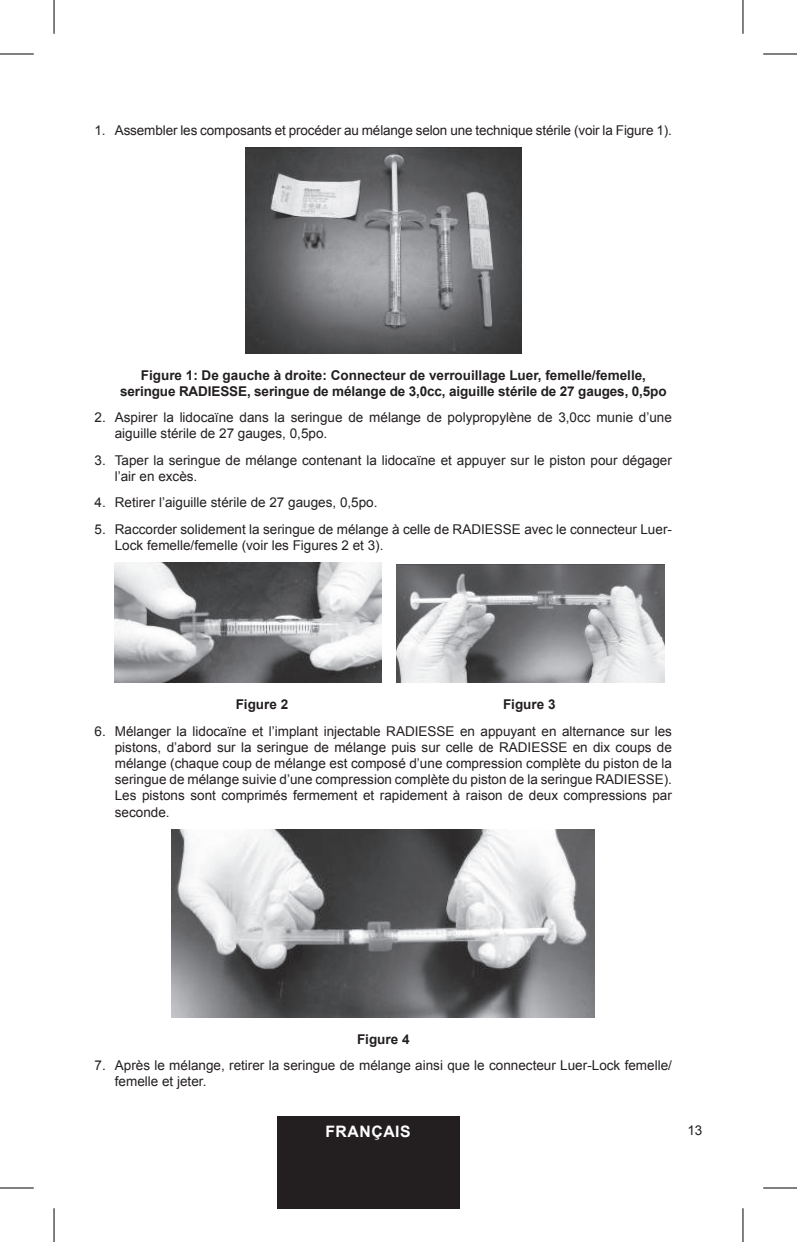
<style>
.page{position:relative;width:797px;height:1242px;background:#fff}
.page>*{position:absolute;margin:0;border:0;box-sizing:border-box;transform-origin:0 0}
.t1{font:700 15.75px "Arial";letter-spacing:.035em;color:#fff}
.t2{font:13.5px/16.2px "Arial";color:#231f20}
.t3{font:700 13.5px/16.2px "Arial";color:#231f20;text-align:center}
</style>
<div class="page">
<div style="left:277px;top:1116px;width:182px;height:92px;background:#231f20"></div>
<img style="left:245px;top:148px;width:276px;height:205px">
<img style="left:115px;top:563px;width:266px;height:120px">
<img style="left:396px;top:564px;width:268px;height:119px">
<img style="left:172px;top:829px;width:422px;height:188px">
<hr style="left:0;top:54px;width:34px;height:1px;background:#000">
<hr style="left:763px;top:54px;width:33px;height:1px;background:#000">
<hr style="left:0;top:1188px;width:34px;height:1px;background:#000">
<hr style="left:763px;top:1188px;width:33px;height:1px;background:#000">
<hr style="left:54px;top:0;width:1px;height:34px;background:#000">
<hr style="left:54px;top:1208px;width:1px;height:34px;background:#000">
<hr style="left:742px;top:0;width:1px;height:34px;background:#000">
<hr style="left:742px;top:1208px;width:1px;height:34px;background:#000">
<p class="t2" style="left:94px;top:122px;width:578px">1. Assembler les composants et procéder au mélange selon une technique stérile (voir la Figure 1).</p>
<p class="t3" style="left:120px;top:367px;width:548px">Figure 1: De gauche à droite: Connecteur de verrouillage Luer, femelle/femelle, seringue RADIESSE, seringue de mélange de 3,0cc, aiguille stérile de 27 gauges, 0,5po</p>
<p class="t2" style="left:115px;top:409px;width:558px;text-indent:-20px">2. Aspirer la lidocaïne dans la seringue de mélange de polypropylène de 3,0cc munie d’une aiguille stérile de 27 gauges, 0,5po.</p>
<p class="t2" style="left:115px;top:452px;width:558px;text-indent:-20px">3. Taper la seringue de mélange contenant la lidocaïne et appuyer sur le piston pour dégager l’air en excès.</p>
<p class="t2" style="left:94px;top:494px;width:284px">4. Retirer l’aiguille stérile de 27 gauges, 0,5po.</p>
<p class="t2" style="left:115px;top:521px;width:558px;text-indent:-20px">5. Raccorder solidement la seringue de mélange à celle de RADIESSE avec le connecteur Luer-<br>Lock femelle/femelle (voir les Figures 2 et 3).</p>
<p class="t3" style="left:236px;top:697px;width:54px">Figure 2</p>
<p class="t3" style="left:503px;top:697px;width:54px">Figure 3</p>
<p class="t2" style="left:115px;top:723px;width:558px;text-align:justify;text-indent:-20px">6. Mélanger la lidocaïne et l’implant injectable RADIESSE en appuyant en alternance sur les pistons, d’abord sur la seringue de mélange puis sur celle de RADIESSE en dix coups de mélange (chaque coup de mélange est composé d’une compression complète du piston de la seringue de mélange suivie d’une compression complète du piston de la seringue RADIESSE).<br>Les pistons sont comprimés fermement et rapidement à raison de deux compressions par seconde.</p>
<p class="t3" style="left:357px;top:1031px;width:54px">Figure 4</p>
<p class="t2" style="left:115px;top:1057px;width:558px;text-indent:-20px">7. Après le mélange, retirer la seringue de mélange ainsi que le connecteur Luer-Lock femelle/ femelle et jeter.</p>
<p class="t1" style="left:325px;top:1121px;width:87px">FRANÇAIS</p>
<p class="t2" style="left:687px;top:1122px;width:17px">13</p>
</div>
